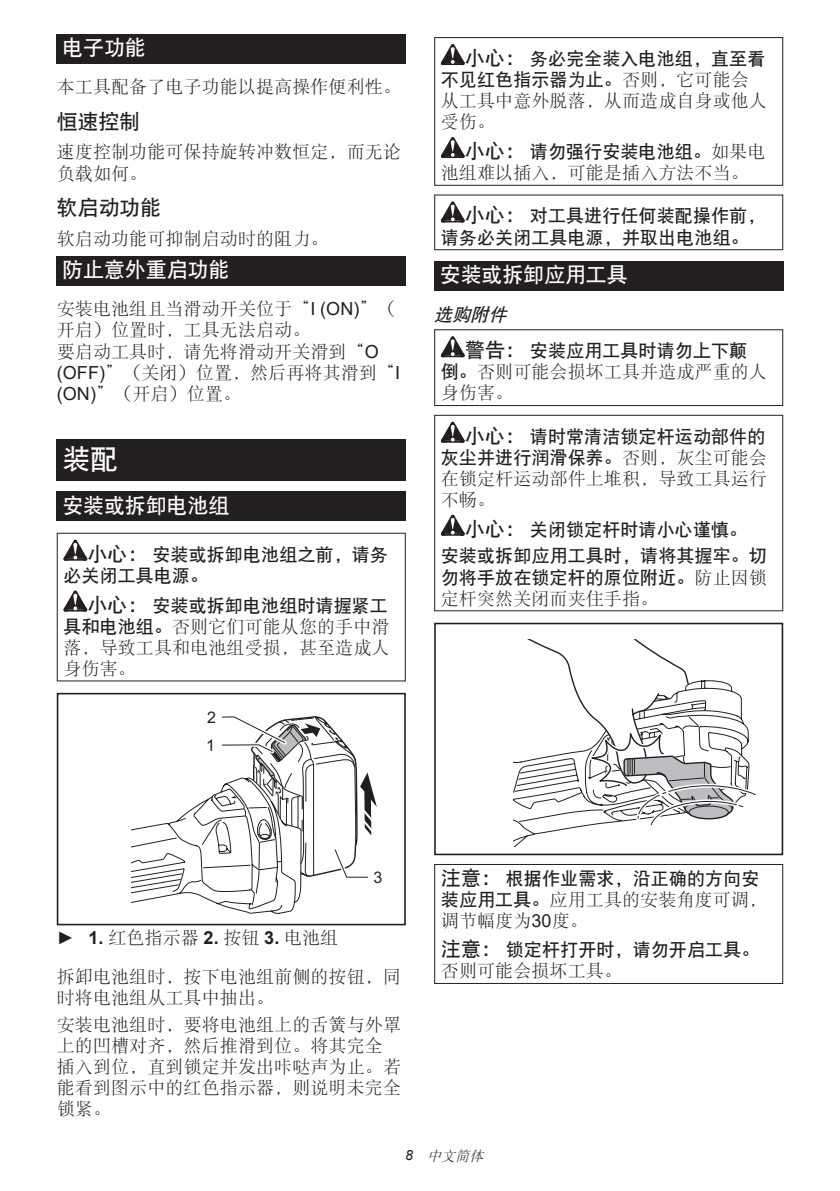
<style>
.page{position:relative;width:840px;height:1191px;background:#fff}
.page>*{position:absolute;margin:0;border:0;box-sizing:border-box;transform-origin:0 0}
.t1{font:28px "DFP Hei W7 GB EUC H";color:#fff}
.t2{font:21px "DFP Hei W7 GB EUC H";letter-spacing:-.01em;color:#fff}
.t3{font:21px "DFP Hei W7 GB EUC H";letter-spacing:-.01em;color:#231f20}
.t4{font:18px/21px "DFP Song W3 GB EUC H";letter-spacing:.005em;color:#231f20}
.t5{font:18px/21px "DFP Hei W7 GB EUC H";letter-spacing:.005em;color:#231f20}
.t6{font:16px/28.8px "Arial";color:#231f20}
.t7{font:italic 14px "DFP Song W3 GB EUC H";color:#231f20}
.s1{font-family:"Arial"}
.s2{font-size:20px}
.s3{font-family:"DFP Hei W7 GB EUC H"}
.s4{font-family:"DFP Song W3 GB EUC H"}
.s5{font-style:italic}
.s6{font-family:"Arial";font-weight:700}
</style>
<div class="page">
<div style="left:57px;top:34px;width:348px;height:29px;background:#231f20"></div>
<div style="left:57px;top:256px;width:348px;height:30px;background:#231f20"></div>
<div style="left:57px;top:439px;width:348px;height:41px;background:#231f20"></div>
<div style="left:57px;top:492px;width:348px;height:29px;background:#231f20"></div>
<svg style="left:63px;top:539px;width:24px;height:21px"></svg>
<svg style="left:63px;top:590px;width:24px;height:21px"></svg>
<div style="left:57px;top:533px;width:348px;height:148px;border:1px solid #231f20"></div>
<div style="left:57px;top:693px;width:348px;height:232px;border:2px solid #231f20"></div>
<svg style="left:131px;top:716px;width:246px;height:198px"></svg>
<svg style="left:440px;top:44px;width:24px;height:21px"></svg>
<svg style="left:440px;top:137px;width:24px;height:21px"></svg>
<div style="left:434px;top:37px;width:348px;height:149px;border:1px solid #231f20"></div>
<svg style="left:440px;top:201px;width:24px;height:21px"></svg>
<div style="left:434px;top:194px;width:348px;height:56px;border:1px solid #231f20"></div>
<div style="left:434px;top:261px;width:348px;height:30px;background:#231f20"></div>
<svg style="left:440px;top:336px;width:24px;height:21px"></svg>
<div style="left:434px;top:329px;width:348px;height:77px;border:1px solid #231f20"></div>
<svg style="left:440px;top:422px;width:24px;height:21px"></svg>
<svg style="left:440px;top:514px;width:24px;height:22px"></svg>
<div style="left:434px;top:415px;width:348px;height:196px;border:1px solid #231f20"></div>
<svg style="left:513px;top:640px;width:243px;height:207px"></svg>
<div style="left:434px;top:622px;width:348px;height:233px;border:2px solid #231f20"></div>
<div style="left:434px;top:864px;width:348px;height:120px;border:1px solid #231f20"></div>
<p class="t2" style="left:62px;top:37px;width:85px">电子功能</p>
<p class="t4" style="left:57px;top:76px;width:345px">本工具配备了电子功能以提高操作便利性。</p>
<p class="t3" style="left:57px;top:111px;width:85px">恒速控制</p>
<p class="t4" style="left:57px;top:141px;width:345px">速度控制功能可保持旋转冲数恒定，而无论负载如何。</p>
<p class="t3" style="left:57px;top:197px;width:106px">软启动功能</p>
<p class="t4" style="left:57px;top:228px;width:273px">软启动功能可抑制启动时的阻力。</p>
<p class="t2" style="left:62px;top:259px;width:168px">防止意外重启功能</p>
<p class="t4" style="left:57px;top:298px;width:345px">安装电池组且当滑动开关位于“<span class="s1">I (ON)</span>”（开启）位置时，工具无法启动。<br>要启动工具时，请先将滑动开关滑到“<span class="s1">O (OFF)</span>”（关闭）位置，然后再将其滑到“<span class="s1">I (ON)</span>”（开启）位置。</p>
<h1 class="t1" style="left:62px;top:445px;width:57px">装配</h1>
<p class="t2" style="left:62px;top:494px;width:168px">安装或拆卸电池组</p>
<p class="t5" style="left:63px;top:544px;width:326px;text-indent:24px"><span class="s2">小心：</span>安装或拆卸电池组之前，请务必关闭工具电源。</p>
<p class="t5" style="left:87px;top:594px;width:302px"><span class="s2">小心：</span>安装或拆卸电池组时请握紧工</p>
<p class="t4" style="left:63px;top:615px;width:327px;text-align:justify"><span class="s3">具和电池组。</span>否则它们可能从您的手中滑落，导致工具和电池组受损，甚至造成人身伤害。</p>
<p class="t6" style="left:206px;top:702px;width:11px">2<br>1</p>
<p class="t5" style="left:440px;top:48px;width:326px;text-indent:24px"><span class="s2">小心：</span>务必完全装入电池组，直至看不见红色指示器为止。<span class="s4">否则，它可能会</span></p>
<p class="t4" style="left:440px;top:90px;width:327px">从工具中意外脱落，从而造成自身或他人受伤。</p>
<p class="t5" style="left:464px;top:141px;width:302px"><span class="s2">小心：</span>请勿强行安装电池组。<span class="s4">如果电</span></p>
<p class="t4" style="left:440px;top:162px;width:309px">池组难以插入，可能是插入方法不当。</p>
<p class="t5" style="left:440px;top:205px;width:326px;text-indent:24px"><span class="s2">小心：</span>对工具进行任何装配操作前，请务必关闭工具电源，并取出电池组。</p>
<p class="t2" style="left:439px;top:264px;width:189px">安装或拆卸应用工具</p>
<p class="t5" style="left:464px;top:296px;width:284px;line-height:36.6px;text-indent:-31px"><span class="s5">选购附件<br></span><span class="s2">警告：</span>安装应用工具时请勿上下颠</p>
<p class="t4" style="left:440px;top:361px;width:327px"><span class="s3">倒。</span>否则可能会损坏工具并造成严重的人身伤害。</p>
<p class="t5" style="left:440px;top:426px;width:327px;text-align:right"><span class="s2">小心：</span>请时常清洁锁定杆运动部件的<br>灰尘并进行润滑保养。<span class="s4">否则，灰尘可能会</span></p>
<p class="t4" style="left:440px;top:468px;width:327px">在锁定杆运动部件上堆积，导致工具运行不畅。</p>
<p class="t5" style="left:440px;top:516px;width:327px;line-height:26.8px;text-align:center"><span class="s2">小心：</span>关闭锁定杆时请小心谨慎。<br>安装或拆卸应用工具时，请将其握牢。切</p>
<p class="t5" style="left:440px;top:566px;width:327px">勿将手放在锁定杆的原位附近。<span class="s4">防止因锁</span></p>
<p class="t4" style="left:440px;top:587px;width:219px">定杆突然关闭而夹住手指。</p>
<p class="t6" style="left:373px;top:862px;width:10px">3</p>
<p class="t4" style="left:57px;top:917px;width:345px;line-height:39.2px"><span class="s1">►</span> <span class="s6">1.</span> 红色指示器 <span class="s6">2.</span> 按钮 <span class="s6">3.</span> 电池组<br>拆卸电池组时，按下电池组前侧的按钮，同</p>
<p class="t4" style="left:57px;top:984px;width:345px;line-height:26.8px">时将电池组从工具中抽出。<br>安装电池组时，要将电池组上的舌簧与外罩</p>
<p class="t4" style="left:57px;top:1034px;width:345px">上的凹槽对齐，然后推滑到位。将其完全插入到位，直到锁定并发出咔哒声为止。若能看到图示中的红色指示器，则说明未完全锁紧。</p>
<p class="t5" style="left:440px;top:868px;width:320px"><span class="s2">注意：</span>根据作业需求，沿正确的方向安</p>
<p class="t4" style="left:440px;top:889px;width:327px"><span class="s3">装应用工具。</span>应用工具的安装角度可调，调节幅度为<span class="s1">30</span>度。</p>
<p class="t5" style="left:440px;top:939px;width:320px"><span class="s2">注意：</span>锁定杆打开时，请勿开启工具。</p>
<p class="t4" style="left:440px;top:960px;width:182px">否则可能会损坏工具。</p>
<p class="t7" style="left:405px;top:1148px;width:83px"><span class="s1">8</span> 中文简体</p>
</div>
